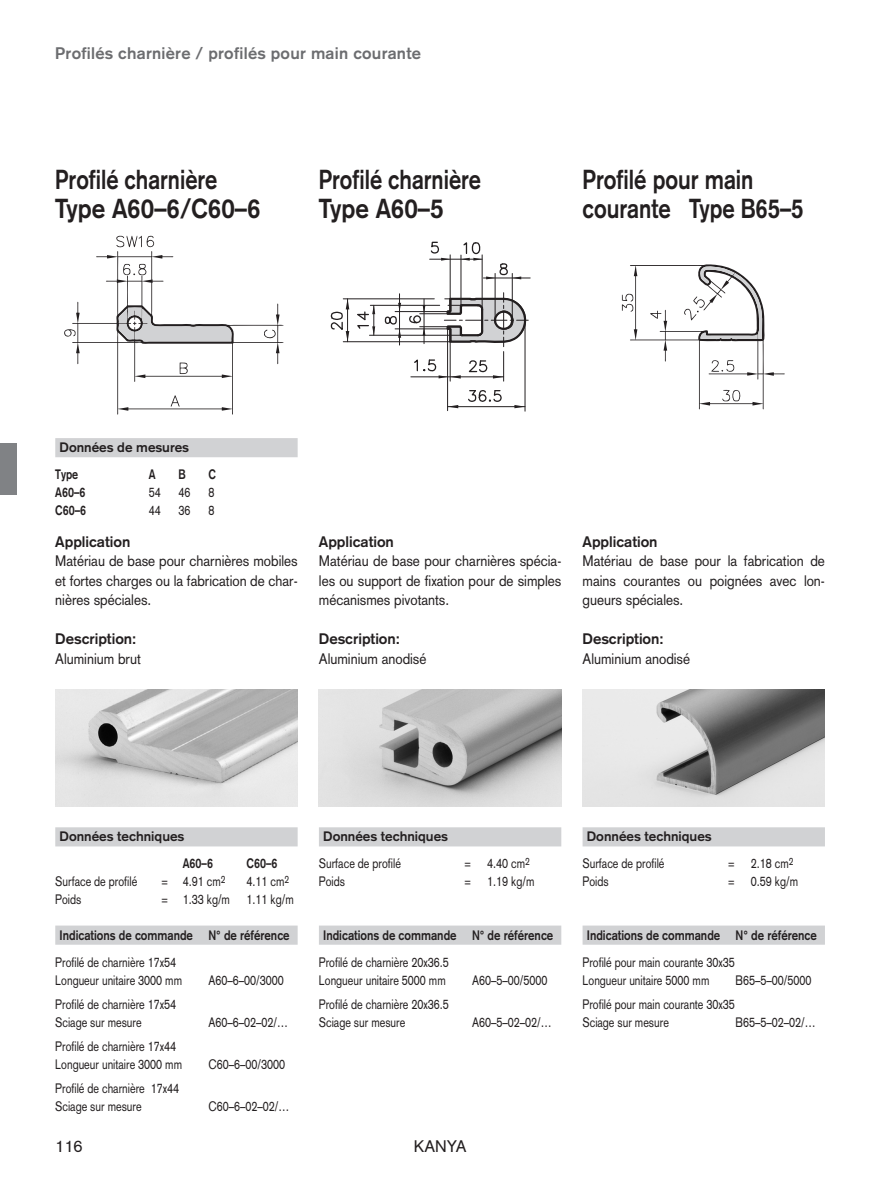
<style>
.page{position:relative;width:893px;height:1191px;background:#fff}
.page>*{position:absolute;margin:0;border:0;box-sizing:border-box;transform-origin:0 0}
.t1{font:700 27px/28.5px "Akzidenz Grotesk";color:#231f20;scale:.81 1}
.t2{font:700 27px/28.5px "Akzidenz Grotesk";color:#231f20;scale:.82 1}
.t3{font:700 16.5px "Akzidenz Grotesk";letter-spacing:.015em;color:#6c6d70}
.t4{font:16.5px "Akzidenz Grotesk";color:#231f20}
.t5{font:15px/19.5px "Akzidenz Grotesk";color:#231f20;text-align:justify;scale:.9 1}
.t6{font:700 15px "Akzidenz Grotesk";color:#231f20}
.t7{font:13.5px/18px "Akzidenz Grotesk";color:#231f20;scale:.8 1}
.t8{font:700 13.5px "Akzidenz Grotesk";color:#231f20;scale:.85 1}
.t9{font:700 13.5px/27px "Akzidenz Grotesk";color:#231f20}
.t10{font:700 13.5px "Akzidenz Grotesk";color:#231f20;scale:.8 1}
</style>
<div class="page">
<div style="left:0;top:443px;width:17px;height:51px;background:#808285"></div>
<img style="left:55px;top:689px;width:243px;height:117px">
<img style="left:319px;top:689px;width:242px;height:117px">
<img style="left:583px;top:689px;width:242px;height:117px">
<svg style="left:64px;top:236px;width:219px;height:178px"></svg>
<hr style="left:343px;top:298px;width:91px;height:1px;background:#231f20">
<hr style="left:343px;top:341px;width:107px;height:1px;background:#231f20">
<hr style="left:430px;top:259px;width:52px;height:1px;background:#231f20">
<hr style="left:411px;top:376px;width:93px;height:1px;background:#231f20">
<hr style="left:370px;top:305px;width:70px;height:1px;background:#231f20">
<svg style="left:357px;top:305px;width:18px;height:30px"></svg>
<svg style="left:330px;top:299px;width:19px;height:43px"></svg>
<hr style="left:373px;top:305px;width:1px;height:30px;background:#231f20">
<hr style="left:347px;top:299px;width:1px;height:43px;background:#231f20">
<svg style="left:514px;top:405px;width:11px;height:3px"></svg>
<hr style="left:448px;top:406px;width:77px;height:1px;background:#231f20">
<hr style="left:483px;top:277px;width:47px;height:1px;background:#231f20">
<svg style="left:461px;top:242px;width:60px;height:37px"></svg>
<hr style="left:482px;top:255px;width:1px;height:55px;background:#231f20">
<hr style="left:512px;top:273px;width:1px;height:47px;background:#231f20">
<hr style="left:495px;top:273px;width:1px;height:47px;background:#231f20">
<hr style="left:503px;top:351px;width:1px;height:30px;background:#231f20">
<svg style="left:468px;top:390px;width:34px;height:12px"></svg>
<svg style="left:430px;top:241px;width:20px;height:20px"></svg>
<hr style="left:450px;top:255px;width:1px;height:44px;background:#231f20">
<svg style="left:448px;top:405px;width:10px;height:3px"></svg>
<hr style="left:447px;top:329px;width:1px;height:82px;background:#231f20">
<hr style="left:450px;top:342px;width:1px;height:39px;background:#231f20">
<svg style="left:413px;top:357px;width:91px;height:21px"></svg>
<hr style="left:525px;top:320px;width:1px;height:91px;background:#231f20">
<hr style="left:461px;top:255px;width:1px;height:51px;background:#231f20">
<hr style="left:395px;top:311px;width:53px;height:1px;background:#231f20">
<hr style="left:395px;top:328px;width:53px;height:1px;background:#231f20">
<hr style="left:399px;top:294px;width:1px;height:51px;background:#231f20">
<svg style="left:384px;top:303px;width:17px;height:35px"></svg>
<hr style="left:369px;top:335px;width:93px;height:1px;background:#231f20">
<svg style="left:408px;top:293px;width:120px;height:55px"></svg>
<svg style="left:622px;top:264px;width:163px;height:145px"></svg>
<div style="left:55px;top:925px;width:243px;height:19px;background:#d1d2d4"></div>
<div style="left:319px;top:925px;width:242px;height:19px;background:#d1d2d4"></div>
<div style="left:55px;top:438px;width:243px;height:19px;background:#d1d2d4"></div>
<div style="left:319px;top:827px;width:242px;height:19px;background:#d1d2d4"></div>
<div style="left:583px;top:925px;width:242px;height:19px;background:#d1d2d4"></div>
<div style="left:583px;top:827px;width:242px;height:19px;background:#d1d2d4"></div>
<div style="left:55px;top:827px;width:243px;height:19px;background:#d1d2d4"></div>
<p class="t3" style="left:55px;top:47px;width:367px">Profilés charnière / profilés pour main courante</p>
<h1 class="t1" style="left:55px;top:168px;width:255px">Profilé charnière<br>Type A60–6/C60–6</h1>
<h1 class="t1" style="left:319px;top:168px;width:202px">Profilé charnière<br>Type A60–5</h1>
<h1 class="t2" style="left:583px;top:168px;width:271px">Profilé pour main courante Type B65–5</h1>
<p class="t9" style="left:55px;top:435px;width:135px;text-indent:4px">Données de mesures<br>Type</p>
<p class="t10" style="left:149px;top:469px;width:10px">A</p>
<p class="t10" style="left:179px;top:469px;width:11px">B</p>
<p class="t10" style="left:208px;top:469px;width:11px">C</p>
<p class="t10" style="left:55px;top:487px;width:39px">A60–6</p>
<p class="t7" style="left:149px;top:485px;width:17px">54</p>
<p class="t7" style="left:179px;top:485px;width:17px">46</p>
<p class="t7" style="left:208px;top:485px;width:9px">8</p>
<p class="t10" style="left:55px;top:505px;width:40px">C60–6</p>
<p class="t7" style="left:149px;top:503px;width:17px">44</p>
<p class="t7" style="left:179px;top:503px;width:17px">36</p>
<p class="t7" style="left:208px;top:503px;width:9px">8</p>
<p class="t6" style="left:55px;top:536px;width:77px">Application</p>
<p class="t5" style="left:55px;top:552px;width:271px">Matériau de base pour charnières mobiles et fortes charges ou la fabrication de char&shy;nières spéciales.</p>
<p class="t6" style="left:55px;top:633px;width:83px">Description:</p>
<p class="t5" style="left:55px;top:650px;width:97px">Aluminium brut</p>
<p class="t6" style="left:319px;top:536px;width:77px">Application</p>
<p class="t5" style="left:319px;top:552px;width:271px">Matériau de base pour charnières spécia&shy;les ou support de fixation pour de simples mécanismes pivotants.</p>
<p class="t6" style="left:319px;top:633px;width:83px">Description:</p>
<p class="t5" style="left:319px;top:650px;width:121px">Aluminium anodisé</p>
<p class="t6" style="left:583px;top:536px;width:77px">Application</p>
<p class="t5" style="left:583px;top:552px;width:271px">Matériau de base pour la fabrication de mains courantes ou poignées avec lon&shy;gueurs spéciales.</p>
<p class="t6" style="left:583px;top:633px;width:83px">Description:</p>
<p class="t5" style="left:583px;top:650px;width:121px">Aluminium anodisé</p>
<p class="t9" style="left:183px;top:824px;width:32px;text-indent:-123px">Données techniques<br>A60–6</p>
<p class="t10" style="left:247px;top:858px;width:40px">C60–6</p>
<p class="t7" style="left:55px;top:874px;width:104px">Surface de profilé</p>
<p class="t7" style="left:162px;top:874px;width:81px">= 4.91 cm<sup>2</sup></p>
<p class="t7" style="left:247px;top:874px;width:55px">4.11 cm<sup>2</sup></p>
<p class="t7" style="left:55px;top:892px;width:34px">Poids</p>
<p class="t7" style="left:162px;top:892px;width:167px">= 1.33 kg/m 1.11 kg/m</p>
<p class="t8" style="left:60px;top:930px;width:272px">Indications de commande N° de référence</p>
<p class="t7" style="left:55px;top:954px;width:160px">Profilé de charnière 17x54<br>Longueur unitaire 3000 mm</p>
<p class="t7" style="left:208px;top:972px;width:96px">A60–6–00/3000</p>
<p class="t7" style="left:55px;top:996px;width:153px">Profilé de charnière 17x54<br>Sciage sur mesure</p>
<p class="t7" style="left:55px;top:1038px;width:160px">Profilé de charnière 17x44<br>Longueur unitaire 3000 mm</p>
<p class="t7" style="left:55px;top:1080px;width:157px">Profilé de charnière 17x44<br>Sciage sur mesure</p>
<p class="t7" style="left:208px;top:1014px;width:101px">A60–6–02–02/…</p>
<p class="t7" style="left:208px;top:1056px;width:98px">C60–6–00/3000</p>
<p class="t7" style="left:208px;top:1098px;width:103px">C60–6–02–02/…</p>
<p class="t9" style="left:323px;top:824px;width:126px">Données techniques</p>
<p class="t7" style="left:319px;top:856px;width:104px">Surface de profilé</p>
<p class="t7" style="left:464px;top:856px;width:83px">= 4.40 cm<sup>2</sup></p>
<p class="t7" style="left:319px;top:874px;width:34px">Poids</p>
<p class="t7" style="left:464px;top:874px;width:89px">= 1.19 kg/m</p>
<p class="t8" style="left:323px;top:930px;width:272px">Indications de commande N° de référence</p>
<p class="t7" style="left:319px;top:954px;width:164px">Profilé de charnière 20x36.5<br>Longueur unitaire 5000 mm</p>
<p class="t7" style="left:472px;top:972px;width:96px">A60–5–00/5000</p>
<p class="t7" style="left:319px;top:996px;width:164px">Profilé de charnière 20x36.5<br>Sciage sur mesure</p>
<p class="t7" style="left:472px;top:1014px;width:101px">A60–5–02–02/…</p>
<p class="t4" style="left:55px;top:1139px;width:29px">116</p>
<p class="t4" style="left:414px;top:1139px;width:54px">KANYA</p>
<p class="t9" style="left:587px;top:824px;width:126px">Données techniques</p>
<p class="t7" style="left:583px;top:856px;width:104px">Surface de profilé</p>
<p class="t7" style="left:728px;top:856px;width:83px">= 2.18 cm<sup>2</sup></p>
<p class="t7" style="left:583px;top:874px;width:34px">Poids</p>
<p class="t7" style="left:728px;top:874px;width:89px">= 0.59 kg/m</p>
<p class="t8" style="left:587px;top:930px;width:272px">Indications de commande N° de référence</p>
<p class="t7" style="left:583px;top:954px;width:192px">Profilé pour main courante 30x35<br>Longueur unitaire 5000 mm</p>
<p class="t7" style="left:736px;top:972px;width:96px">B65–5–00/5000</p>
<p class="t7" style="left:583px;top:996px;width:192px">Profilé pour main courante 30x35<br>Sciage sur mesure</p>
<p class="t7" style="left:736px;top:1014px;width:102px">B65–5–02–02/…</p>
</div>
